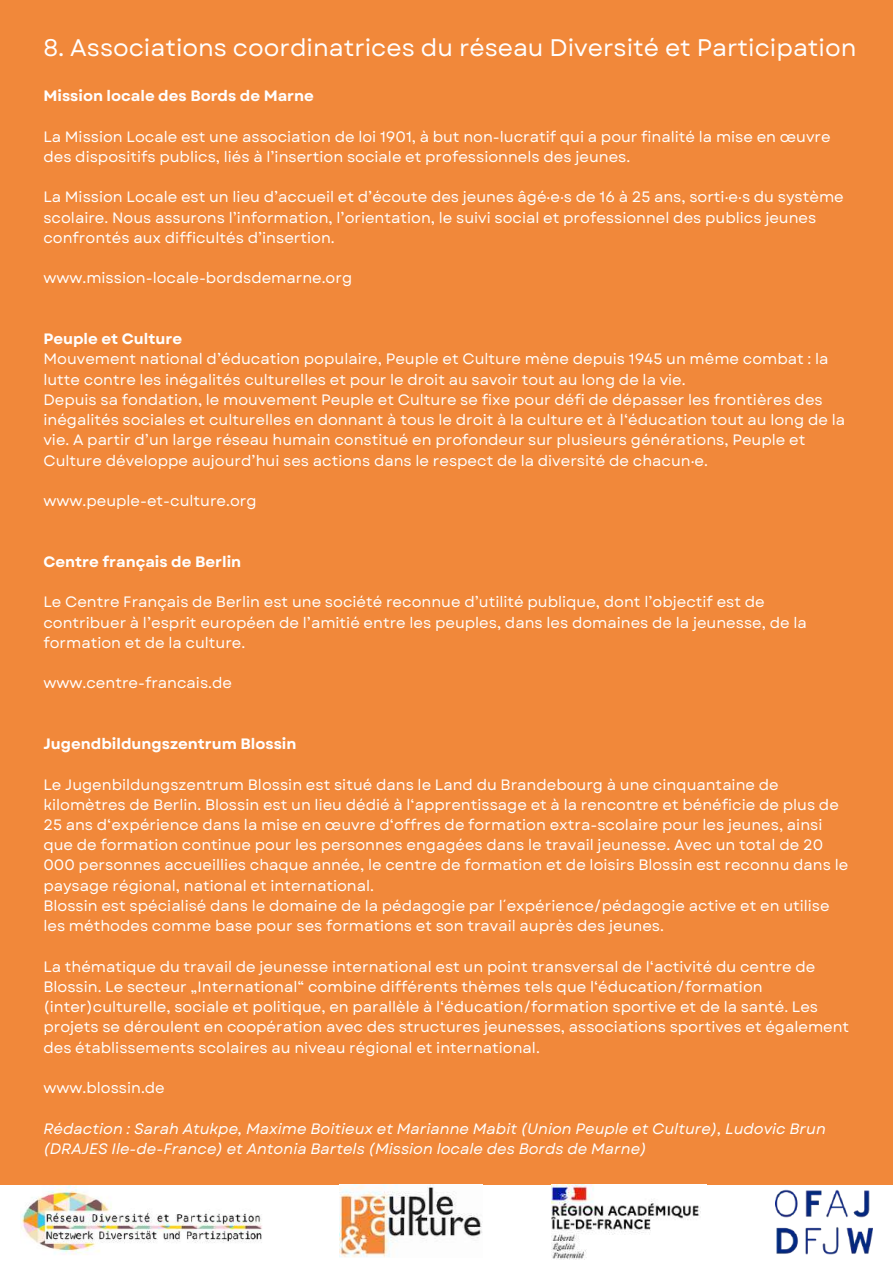
<style>
.page{position:relative;width:893px;height:1264px;background:#fff}
.page>*{position:absolute;margin:0;border:0;box-sizing:border-box;transform-origin:0 0}
.t1{font:24px "Garet";color:#fff}
.t2{font:15px/20.2px "Garet";color:#fff}
.t3{font:italic 15px/20.2px "Garet";color:#fff}
.t4{font:700 15px "Garet";color:#fff}
</style>
<div class="page">
<div style="left:0;top:0;width:892px;height:1262px;background:#f1883a"></div>
<div style="left:0;top:1184px;width:892px;height:78px;background:#fff"></div>
<img style="left:20px;top:1185px;width:242px;height:70px">
<img style="left:340px;top:1184px;width:142px;height:73px">
<img style="left:551px;top:1184px;width:150px;height:74px">
<img style="left:775px;top:1189px;width:97px;height:65px">
<h1 class="t1" style="left:43px;top:30px;width:814px">8. Associations coordinatrices du réseau Diversité et Participation</h1>
<p class="t4" style="left:43px;top:85px;width:272px">Mission locale des Bords de Marne</p>
<p class="t2" style="left:43px;top:126px;width:788px">La Mission Locale est une association de loi 1901, à but non-lucratif qui a pour finalité la mise en œuvre des dispositifs publics, liés à l’insertion sociale et professionnels des jeunes.</p>
<p class="t2" style="left:43px;top:187px;width:801px">La Mission Locale est un lieu d’accueil et d’écoute des jeunes âgé·e·s de 16 à 25 ans, sorti·e·s du système scolaire. Nous assurons l’information, l’orientation, le suivi social et professionnel des publics jeunes confrontés aux difficultés d’insertion.</p>
<p class="t2" style="left:43px;top:268px;width:310px">www.mission-locale-bordsdemarne.org</p>
<p class="t4" style="left:43px;top:328px;width:140px">Peuple et Culture</p>
<p class="t2" style="left:43px;top:349px;width:803px">Mouvement national d’éducation populaire, Peuple et Culture mène depuis 1945 un même combat : la lutte contre les inégalités culturelles et pour le droit au savoir tout au long de la vie.<br>Depuis sa fondation, le mouvement Peuple et Culture se fixe pour défi de dépasser les frontières des inégalités sociales et culturelles en donnant à tous le droit à la culture et à l‘éducation tout au long de la vie. A partir d’un large réseau humain constitué en profondeur sur plusieurs générations, Peuple et Culture développe aujourd’hui ses actions dans le respect de la diversité de chacun·e.</p>
<p class="t2" style="left:43px;top:491px;width:214px">www.peuple-et-culture.org</p>
<p class="t4" style="left:43px;top:551px;width:199px">Centre français de Berlin</p>
<p class="t2" style="left:43px;top:592px;width:764px">Le Centre Français de Berlin est une société reconnue d’utilité publique, dont l’objectif est de contribuer à l’esprit européen de l’amitié entre les peuples, dans les domaines de la jeunesse, de la formation et de la culture.</p>
<p class="t2" style="left:43px;top:673px;width:190px">www.centre-francais.de</p>
<p class="t4" style="left:43px;top:733px;width:254px">Jugendbildungszentrum Blossin</p>
<p class="t2" style="left:43px;top:774px;width:806px">Le Jugenbildungszentrum Blossin est situé dans le Land du Brandebourg à une cinquantaine de kilomètres de Berlin. Blossin est un lieu dédié à l‘apprentissage et à la rencontre et bénéficie de plus de 25 ans d‘expérience dans la mise en œuvre d‘offres de formation extra-scolaire pour les jeunes, ainsi que de formation continue pour les personnes engagées dans le travail jeunesse. Avec un total de 20<br>000 personnes accueillies chaque année, le centre de formation et de loisirs Blossin est reconnu dans le paysage régional, national et international.<br>Blossin est spécialisé dans le domaine de la pédagogie par l´expérience/pédagogie active et en utilise les méthodes comme base pour ses formations et son travail auprès des jeunes.</p>
<p class="t2" style="left:43px;top:956px;width:807px">La thématique du travail de jeunesse international est un point transversal de l‘activité du centre de Blossin. Le secteur „International“ combine différents thèmes tels que l‘éducation/formation (inter)culturelle, sociale et politique, en parallèle à l‘éducation/formation sportive et de la santé. Les projets se déroulent en coopération avec des structures jeunesses, associations sportives et également des établissements scolaires au niveau régional et international.</p>
<p class="t2" style="left:43px;top:1077px;width:123px">www.blossin.de</p>
<p class="t3" style="left:43px;top:1118px;width:783px">Rédaction : Sarah Atukpe, Maxime Boitieux et Marianne Mabit (Union Peuple et Culture), Ludovic Brun (DRAJES Ile-de-France) et Antonia Bartels (Mission locale des Bords de Marne)</p>
</div>
